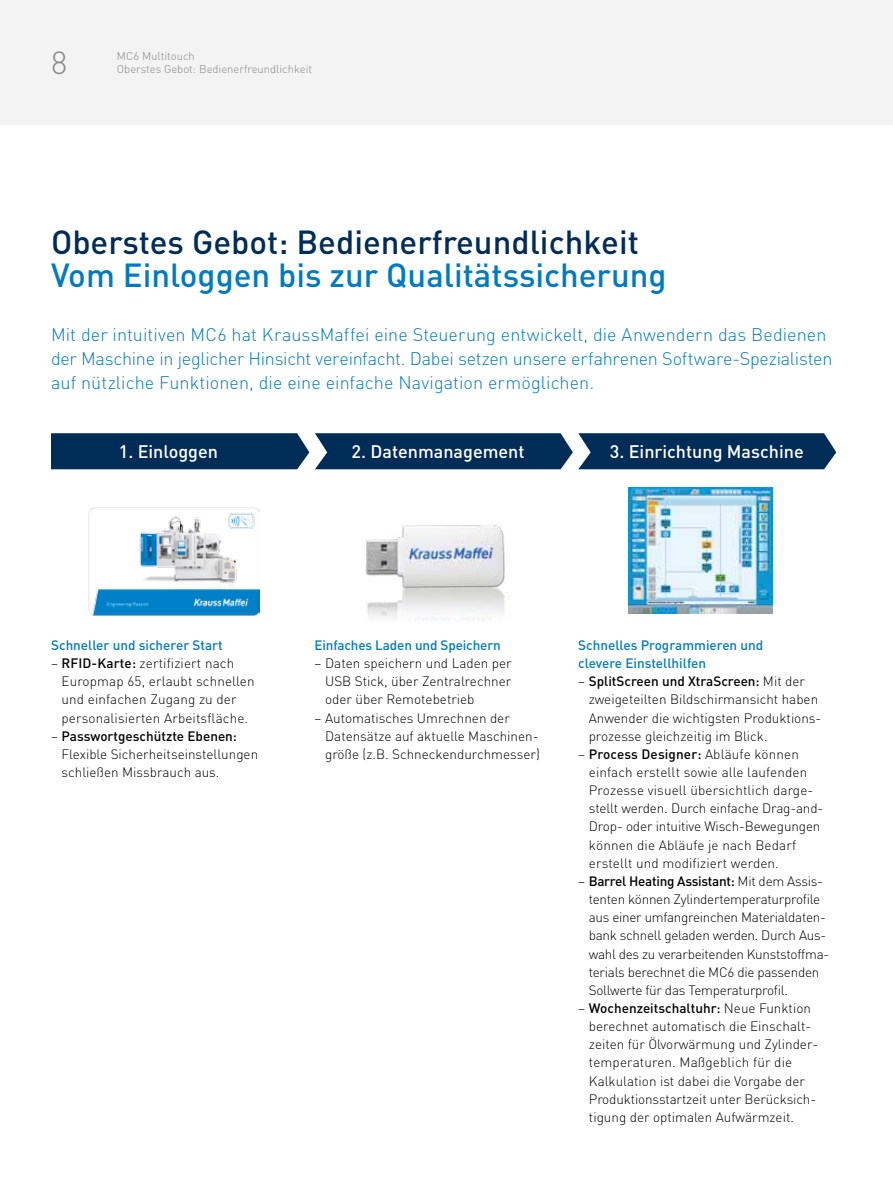
<style>
.page{position:relative;width:893px;height:1191px;background:#fff}
.page>*{position:absolute;margin:0;border:0;box-sizing:border-box;transform-origin:0 0}
.t1{font:500 33px "DIN Pro";color:#002c58}
.t2{font:500 33px "DIN Pro";color:#007ac2}
.t3{font:300 31.5px "DIN Pro";color:#878787}
.t4{font:300 18px/24px "DIN Pro";color:#007ac2}
.t5{font:500 18px "DIN Pro";color:#fff}
.t6{font:300 13.5px/18.1px "DIN Pro";color:#000}
.t7{font:300 13.5px/18.1px "DIN Pro";letter-spacing:-.02em;color:#000}
.t8{font:500 13.5px/18.1px "DIN Pro";color:#007ac2}
.t9{font:300 11.25px/13.5px "DIN Pro";color:#878787}
.s1{font-weight:500}
</style>
<div class="page">
<div style="left:0;top:0;width:893px;height:124px;background:#f3f3f3"></div>
<img style="left:89px;top:507px;width:171px;height:108px">
<img style="left:365px;top:523px;width:140px;height:97px">
<img style="left:628px;top:487px;width:145px;height:126px">
<div style="left:51px;top:433px;width:258px;height:36px;background:#002c58"></div>
<svg style="left:315px;top:433px;width:521px;height:36px;background:#0f3962"></svg>
<h2 class="t3" style="left:51px;top:41px;width:18px">8</h2>
<p class="t9" style="left:117px;top:48px;width:197px">MC6 Multitouch<br>Oberstes Gebot: Bedienerfreundlichkeit</p>
<h1 class="t1" style="left:51px;top:220px;width:589px">Oberstes Gebot: Bedienerfreundlichkeit</h1>
<h1 class="t2" style="left:51px;top:253px;width:617px">Vom Einloggen bis zur Qualitätssicherung</h1>
<p class="t4" style="left:51px;top:322px;width:783px">Mit der intuitiven MC6 hat KraussMaffei eine Steuerung entwickelt, die Anwendern das Bedienen der Maschine in jeglicher Hinsicht vereinfacht. Dabei setzen unsere erfahrenen Software-Spezialisten auf nützliche Funktionen, die eine einfache Navigation ermöglichen.</p>
<h3 class="t5" style="left:119px;top:439px;width:101px">1. Einloggen</h3>
<h3 class="t5" style="left:352px;top:439px;width:175px">2. Datenmanagement</h3>
<h3 class="t5" style="left:610px;top:439px;width:195px">3. Einrichtung Maschine</h3>
<p class="t8" style="left:51px;top:635px;width:173px">Schneller und sicherer Start</p>
<p class="t6" style="left:62px;top:653px;width:195px;text-indent:-10px">– <span class="s1">RFID-Karte:</span> zertifiziert nach<br>Europmap 65, erlaubt schnellen und einfachen Zugang zu der personalisierten Arbeitsfläche.</p>
<p class="t6" style="left:62px;top:726px;width:198px;text-indent:-10px">– <span class="s1">Passwortgeschützte Ebenen:<br></span>Flexible Sicherheitseinstellungen schließen Missbrauch aus.</p>
<p class="t8" style="left:314px;top:635px;width:188px">Einfaches Laden und Speichern</p>
<p class="t6" style="left:325px;top:653px;width:188px;text-align:justify;text-indent:-11px">– Daten speichern und Laden per USB Stick, über Zentralrechner oder über Remotebetrieb</p>
<p class="t6" style="left:325px;top:708px;width:216px;text-indent:-11px">– Automatisches Umrechnen der<br>Datensätze auf aktuelle Maschinen&shy;größe (z.B. Schneckendurchmesser)</p>
<p class="t8" style="left:578px;top:635px;width:187px">Schnelles Programmieren und clevere Einstellhilfen</p>
<p class="t6" style="left:589px;top:672px;width:234px;text-indent:-10px">– <span class="s1">SplitScreen und XtraScreen:</span> Mit der zweigeteilten Bildschirmansicht haben Anwender die wichtigsten Produktions&shy;prozesse gleichzeitig im Blick.</p>
<p class="t6" style="left:589px;top:744px;width:236px;text-indent:-11px">– <span class="s1">Process Designer:</span> Abläufe können einfach erstellt sowie alle laufenden Prozesse visuell übersichtlich darge&shy;stellt werden. Durch einfache Drag-and-Drop- oder intuitive Wisch-Bewegungen können die Abläufe je nach Bedarf erstellt und modifiziert werden.</p>
<p class="t7" style="left:589px;top:871px;width:242px;text-indent:-10px">– <span class="s1">Barrel Heating Assistant:</span> Mit dem Assis&shy;tenten können Zylindertemperaturprofile aus einer umfangreinchen Materialdaten&shy;bank schnell geladen werden. Durch Aus&shy;wahl des zu verarbeitenden Kunststoffma&shy;terials berechnet die MC6 die passenden Sollwerte für das Temperaturprofil.</p>
<p class="t6" style="left:589px;top:998px;width:229px;text-indent:-11px">– <span class="s1">Wochenzeitschaltuhr:</span> Neue Funktion berechnet automatisch die Einschalt&shy;zeiten für Ölvorwärmung und Zylinder&shy;temperaturen. Maßgeblich für die Kalkulation ist dabei die Vorgabe der Produktionsstartzeit unter Berücksich&shy;tigung der optimalen Aufwärmzeit.</p>
</div>
